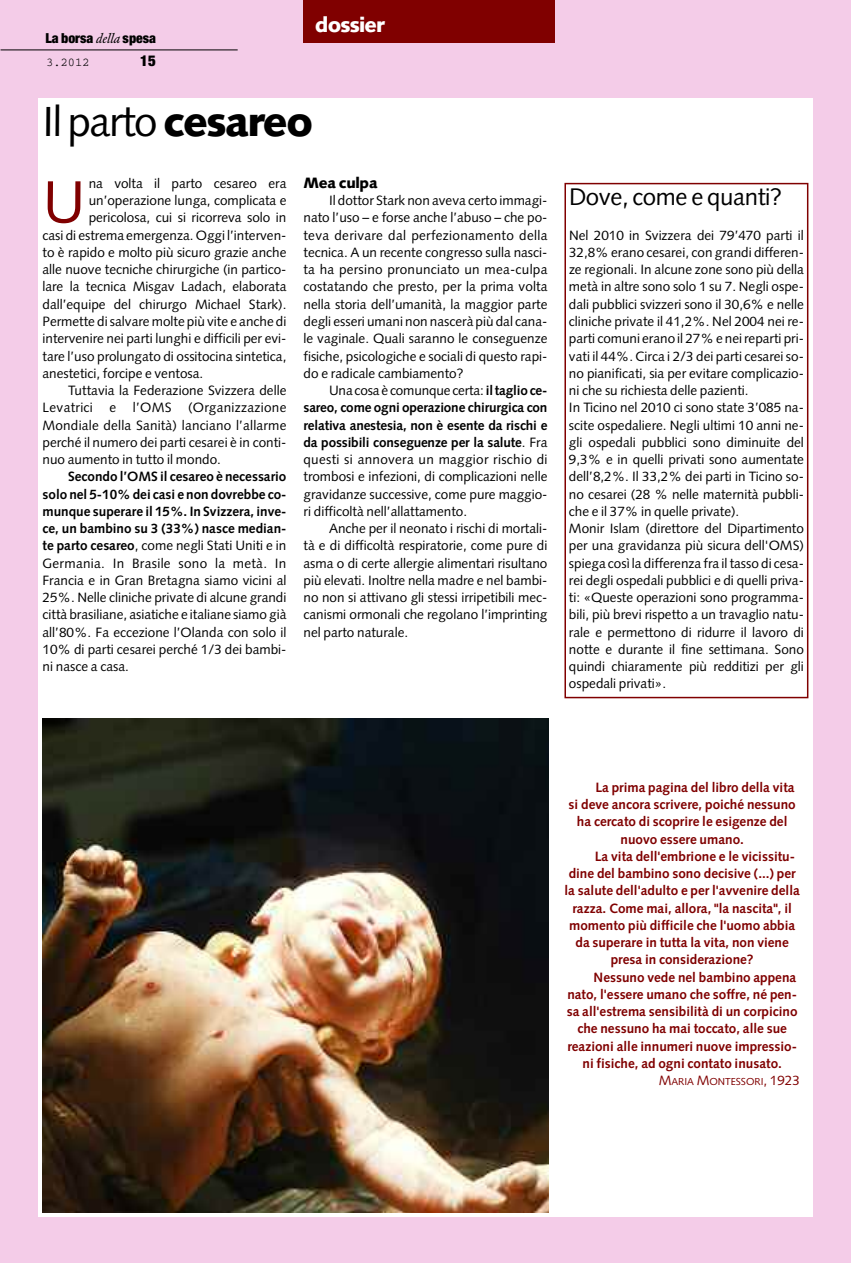
<style>
.page{position:relative;width:851px;height:1263px;background:#fff}
.page>*{position:absolute;margin:0;border:0;box-sizing:border-box;transform-origin:0 0}
.t1{font:59.55px "Syntax";color:#800000}
.t2{font:42px "Syntax";letter-spacing:-.035em;color:#000}
.t3{font:24px "Syntax";letter-spacing:-.015em;color:#000}
.t4{font:900 21px "Syntax";letter-spacing:-.04em;color:#fff}
.t5{font:900 15px "Syntax";letter-spacing:-.02em;color:#000}
.t6{font:900 condensed 15px "Helvetica Neue";color:#000}
.t7{font:900 condensed 13.8px "Helvetica Neue";color:#000}
.t8{font:13.5px/17.2px "Syntax";color:#000;text-align:justify}
.t9{font:700 13.5px "Syntax";color:#800000}
.t10{font:13.5px "Syntax";letter-spacing:.02em;color:#000}
.t11{font:12px "Courier";color:#000}
.t12{font:10.2px "Syntax";color:#800000}
.s1{font-family:"Garamond BE";font-weight:400;font-style:italic;font-stretch:normal}
.s2{font-weight:900}
.s3{font-weight:700}
.s4{font-size:13.5px}
</style>
<div class="page">
<div style="left:0;top:0;width:850px;height:1263px;background:#f4cce8"></div>
<div style="left:38px;top:98px;width:774px;height:1118px;background:#fff"></div>
<hr style="left:1px;top:50px;width:237px;height:1px;background:#000">
<div style="left:303px;top:0;width:251px;height:43px;background:#800000"></div>
<div style="left:564px;top:183px;width:244px;height:515px;border:2px solid #800000"></div>
<img style="left:43px;top:718px;width:506px;height:494px">
<p class="t7" style="left:45px;top:34px;width:112px">La borsa <span class="s1">della</span> spesa</p>
<p class="t11" style="left:46px;top:58px;width:45px">3.2012</p>
<p class="t6" style="left:140px;top:55px;width:17px">15</p>
<h3 class="t4" style="left:315px;top:16px;width:71px">dossier</h3>
<h2 class="t2" style="left:43px;top:105px;width:272px">Il parto <span class="s2">cesareo</span></h2>
<h1 class="t1" style="left:43px;top:178px;width:44px">U</h1>
<p class="t8" style="left:89px;top:176px;width:199px">na volta il parto cesareo era</p>
<p class="t8" style="left:89px;top:193px;width:199px">un’operazione lunga, complicata e</p>
<p class="t8" style="left:89px;top:210px;width:199px">pericolosa, cui si ricorreva solo in</p>
<p class="t8" style="left:43px;top:228px;width:245px">casi di estrema emergenza. Oggi l’interven-</p>
<p class="t8" style="left:43px;top:245px;width:245px">to è rapido e molto più sicuro grazie anche</p>
<p class="t8" style="left:43px;top:262px;width:245px">alle nuove tecniche chirurgiche (in partico-</p>
<p class="t8" style="left:43px;top:279px;width:245px">lare la tecnica Misgav Ladach, elaborata</p>
<p class="t8" style="left:43px;top:297px;width:245px">dall’equipe del chirurgo Michael Stark).</p>
<p class="t8" style="left:43px;top:314px;width:245px">Permette di salvare molte più vite e anche di</p>
<p class="t8" style="left:43px;top:331px;width:245px">intervenire nei parti lunghi e difficili per evi-</p>
<p class="t8" style="left:43px;top:348px;width:245px">tare l’uso prolungato di ossitocina sintetica,</p>
<p class="t8" style="left:43px;top:366px;width:162px">anestetici, forcipe e ventosa.</p>
<p class="t8" style="left:68px;top:383px;width:220px">Tuttavia la Federazione Svizzera delle</p>
<p class="t10" style="left:43px;top:402px;width:245px">Levatrici e l’OMS (Organizzazione</p>
<p class="t8" style="left:43px;top:417px;width:245px">Mondiale della Sanità) lanciano l’allarme</p>
<p class="t8" style="left:43px;top:435px;width:245px">perché il numero dei parti cesarei è in conti-</p>
<p class="t8" style="left:43px;top:452px;width:180px">nuo aumento in tutto il mondo.</p>
<p class="t8" style="left:43px;top:469px;width:245px;text-indent:26px"><span class="s3">Secondo l’OMS il cesareo è necessario solo nel 5-10%dei casi e non dovrebbe co&shy;munque superare il 15%. In Svizzera, inve&shy;ce, un bambino su 3 (33%) nasce median&shy;te parto cesareo</span>, come negli Stati Uniti e in Germania. In Brasile sono la metà. In Francia e in Gran Bretagna siamo vicini al 25%. Nelle cliniche private di alcune grandi città brasiliane, asiatiche e italiane siamo già all’80%. Fa eccezione l’Olanda con solo il 10% di parti cesarei perché 1/3 dei bambi&shy;ni nasce a casa.</p>
<p class="t5" style="left:303px;top:177px;width:76px">Mea culpa</p>
<p class="t8" style="left:303px;top:193px;width:245px;text-indent:26px">Il dottor Stark non aveva certo immagi&shy;nato l’uso – e forse anche l’abuso – che po&shy;teva derivare dal perfezionamento della tecnica. A un recente congresso sulla nasci&shy;ta ha persino pronunciato un mea-culpa costatando che presto, per la prima volta nella storia dell’umanità, la maggior parte degli esseri umani non nascerà più dal cana&shy;le vaginale. Quali saranno le conseguenze fisiche, psicologiche e sociali di questo rapi&shy;do e radicale cambiamento?</p>
<p class="t8" style="left:303px;top:383px;width:245px;text-indent:26px">Una cosa è comunque certa:<span class="s3">iltaglioce&shy;sareo, come ogni operazione chirurgica con relativa anestesia, non è esente da rischi e da possibili conseguenze per la salute</span>. Fra questi si annovera un maggior rischio di trombosi e infezioni, di complicazioni nelle gravidanze successive, come pure maggio&shy;ri difficoltà nell’allattamento.</p>
<p class="t8" style="left:303px;top:521px;width:245px;text-indent:26px">Anche per il neonato i rischi di mortali&shy;tà e di difficoltà respiratorie, come pure di asma o di certe allergie alimentari risultano più elevati. Inoltre nella madre e nel bambi&shy;no non si attivano gli stessi irripetibili mec&shy;canismi ormonali che regolano l’imprinting nel parto naturale.</p>
<h3 class="t3" style="left:569px;top:187px;width:215px">Dove, come e quanti?</h3>
<p class="t8" style="left:569px;top:228px;width:236px;text-align:left">Nel 2010 in Svizzera dei 79’470 parti il 32,8% erano cesarei, con grandi differen&shy;ze regionali. In alcune zone sono più della metà in altre sono solo 1 su 7. Negli ospe&shy;dali pubblici svizzeri sono il 30,6% e nelle cliniche private il 41,2%. Nel 2004 nei re&shy;parti comuni erano il 27%e neireparti pri&shy;vati il 44%. Circa i 2/3 dei parti cesarei so&shy;no pianificati, sia per evitare complicazio&shy;ni che su richiesta delle pazienti.<br>In Ticino nel 2010 ci sono state 3’085 na&shy;scite ospedaliere. Negli ultimi 10 anni ne&shy;gli ospedali pubblici sono diminuite del 9,3% e in quelli privati sono aumentate dell’8,2%. Il 33,2% dei parti in Ticino so&shy;no cesarei (28 % nelle maternità pubbli&shy;che e il 37% in quelle private).<br>Monir Islam (direttore del Dipartimento per una gravidanza più sicura dell'OMS) spiega così la differenza fra il tasso di cesa&shy;rei degli ospedali pubblici e di quelli priva&shy;ti: «Queste operazioni sono programma&shy;bili, più brevi rispetto a un travaglio natu&shy;rale e permettono di ridurre il lavoro di notte e durante il fine settimana. Sono quindi chiaramente più redditizi per gli ospedali privati».</p>
<p class="t9" style="left:595px;top:782px;width:201px">La prima pagina del libro della vita</p>
<p class="t9" style="left:568px;top:799px;width:228px">si deve ancora scrivere, poiché nessuno</p>
<p class="t9" style="left:577px;top:816px;width:212px">ha cercato di scoprire le esigenze del</p>
<p class="t9" style="left:620px;top:833px;width:125px">nuovo essere umano.</p>
<p class="t9" style="left:594px;top:851px;width:202px">La vita dell'embrione e le vicissitu-</p>
<p class="t9" style="left:568px;top:868px;width:228px">dine del bambino sono decisive (...) per</p>
<p class="t9" style="left:564px;top:885px;width:237px">la salute dell'adulto e per l'avvenire della</p>
<p class="t9" style="left:572px;top:902px;width:221px">razza. Come mai, allora, "la nascita", il</p>
<p class="t9" style="left:569px;top:920px;width:228px">momento più difficile che l'uomo abbia</p>
<p class="t9" style="left:575px;top:937px;width:215px">da superare in tutta la vita, non viene</p>
<p class="t9" style="left:610px;top:954px;width:144px">presa in considerazione?</p>
<p class="t9" style="left:593px;top:971px;width:204px">Nessuno vede nel bambino appena</p>
<p class="t9" style="left:567px;top:989px;width:231px">nato, l'essere umano che soffre, né pen-</p>
<p class="t9" style="left:566px;top:1006px;width:232px">sa all'estrema sensibilità di un corpicino</p>
<p class="t9" style="left:577px;top:1023px;width:211px">che nessuno ha mai toccato, alle sue</p>
<p class="t9" style="left:567px;top:1040px;width:231px">reazioni alle innumeri nuove impressio-</p>
<p class="t9" style="left:582px;top:1058px;width:201px">ni fisiche, ad ogni contato inusato.</p>
<p class="t12" style="left:658px;top:1077px;width:143px"><span class="s4">M</span>ARIA <span class="s4">M</span>ONTESSORI<span class="s4">, 1923</span></p>
</div>
